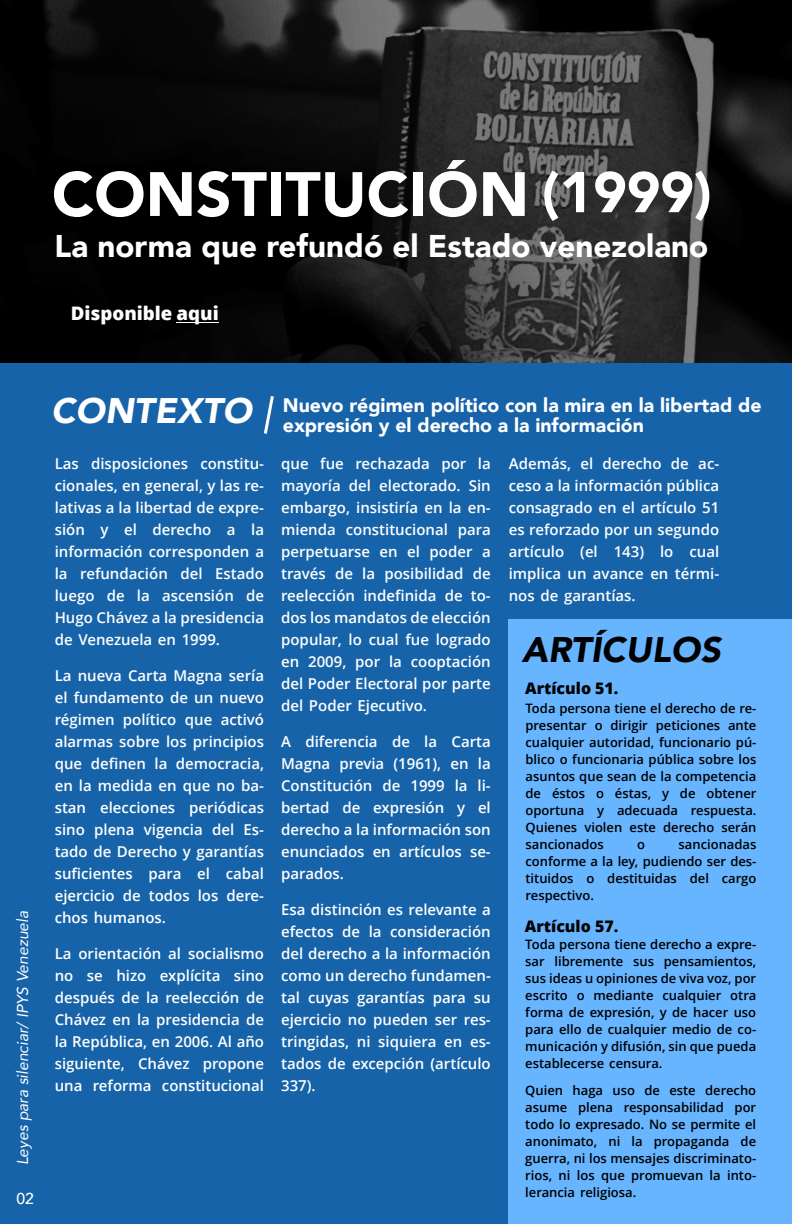
<style>
.page{position:relative;width:792px;height:1224px;background:#1663a9}
.page>*{position:absolute;margin:0;border:0;box-sizing:border-box;transform-origin:0 0}
.t1{font:900 61.9px "Avenir";color:#fff}
.t2{font:900 56.8px "Avenir";color:#fff}
.t3{font:italic 900 35.5px "Avenir";color:#000}
.t4{font:900 31.4px "Avenir";color:#fff}
.t5{font:900 19.5px/19.5px "Avenir";color:#fff}
.t6{font:800 18.7px "Open Sans";color:#fff}
.t7{font:800 15.9px "Open Sans";color:#000}
.t8{font:italic 15.8px "Avenir";color:#fff}
.t9{font:500 15.8px "Avenir";color:#fff}
.t10{font:600 15px/22px "Open Sans";color:#fff;text-align:justify}
.t11{font:600 13px/17px "Open Sans";color:#000;text-align:justify}
</style>
<div class="page">
<div style="left:508px;top:619px;width:284px;height:605px;background:#67b5ff"></div>
<img style="left:0;top:0;width:792px;height:363px">
<hr style="left:177px;top:322px;width:42px;height:1px;background:#fff">
<svg style="left:264px;top:396px;width:10px;height:38px"></svg>
<h1 class="t1" style="left:52px;top:154px;width:479px">CONSTITUCIÓN</h1>
<h3 class="t4" style="left:55px;top:226px;width:655px">La norma que refundó el Estado venezolano</h3>
<h2 class="t2" style="left:542px;top:155px;width:172px">(1999)</h2>
<p class="t6" style="left:71px;top:306px;width:150px">Disponible aqui</p>
<p class="t8" style="left:12px;top:1165px;width:256px;rotate:-90deg">Leyes para silenciar/ IPYS Venezuela</p>
<p class="t9" style="left:16px;top:1189px;width:19px">02</p>
<h3 class="t5" style="left:51px;top:396px;width:712px;text-indent:232px">Nuevo régimen político con la mira en la libertad de<br><sup>CONTEXTO</sup> expresión y el derecho a la información</h3>
<p class="t10" style="left:55px;top:454px;width:211px">Las disposiciones constitu&shy;cionales, en general, y las re&shy;lativas a la libertad de expre&shy;sión y el derecho a la información corresponden a la refundación del Estado luego de la ascensión de Hugo Chávez a la presidencia de Venezuela en 1999.</p>
<p class="t10" style="left:55px;top:666px;width:211px">La nueva Carta Magna sería el fundamento de un nuevo régimen político que activó alarmas sobre los principios que definen la democracia, en la medida en que no ba&shy;stan elecciones periódicas sino plena vigencia del Es&shy;tado de Derecho y garantías suficientes para el cabal ejercicio de todos los dere&shy;chos humanos.</p>
<p class="t10" style="left:55px;top:944px;width:211px">La orientación al socialismo no se hizo explícita sino después de la reelección de Chávez en la presidencia de la República, en 2006. Al año siguiente, Chávez propone una reforma constitucional</p>
<p class="t10" style="left:281px;top:454px;width:211px">que fue rechazada por la mayoría del electorado. Sin embargo, insistiría en la en&shy;mienda constitucional para perpetuarse en el poder a través de la posibilidad de reelección indefinida de to&shy;dos los mandatos de elección popular, lo cual fue logrado en 2009, por la cooptación del Poder Electoral por parte del Poder Ejecutivo.</p>
<p class="t10" style="left:281px;top:732px;width:211px">A diferencia de la Carta Magna previa (1961), en la Constitución de 1999 la li&shy;bertad de expresión y el derecho a la información son enunciados en artículos se&shy;parados.</p>
<p class="t10" style="left:281px;top:900px;width:211px">Esa distinción es relevante a efectos de la consideración del derecho a la información como un derecho fundamen&shy;tal cuyas garantías para su ejercicio no pueden ser res&shy;tringidas, ni siquiera en es&shy;tados de excepción (artículo 337).</p>
<p class="t10" style="left:509px;top:454px;width:212px">Además, el derecho de ac&shy;ceso a la información pública consagrado en el artículo 51 es reforzado por un segundo artículo (el 143) lo cual implica un avance en térmi&shy;nos de garantías.</p>
<h3 class="t3" style="left:522px;top:627px;width:201px">ARTÍCULOS</h3>
<p class="t7" style="left:525px;top:682px;width:95px">Artículo 51.</p>
<p class="t11" style="left:526px;top:701px;width:232px">Toda persona tiene el derecho de re&shy;presentar o dirigir peticiones ante cualquier autoridad, funcionario pú&shy;blico o funcionaria pública sobre los asuntos que sean de la competencia de éstos o éstas, y de obtener oportuna y adecuada respuesta.<br>Quienes violen este derecho serán sancionados</p>
<p class="t11" style="left:526px;top:837px;width:232px;text-indent:153px">sancionadas conforme a la ley, pudiendo ser des&shy;tituidos o destituidas del cargo respectivo.</p>
<p class="t11" style="left:637px;top:837px;width:9px">o</p>
<p class="t7" style="left:525px;top:920px;width:95px">Artículo 57.</p>
<p class="t11" style="left:525px;top:937px;width:232px">Toda persona tiene derecho a expre&shy;sar libremente sus pensamientos, sus ideas u opiniones de viva voz, por escrito o mediante cualquier otra forma de expresión, y de hacer uso para ello de cualquier medio de co&shy;municación y difusión, sin que pueda establecerse censura.</p>
<p class="t11" style="left:525px;top:1083px;width:232px">Quien haga uso de este derecho asume plena responsabilidad por todo lo expresado. No se permite el anonimato, ni la propaganda de guerra, ni los mensajes discriminato&shy;rios, ni los que promuevan la into&shy;lerancia religiosa.</p>
</div>
